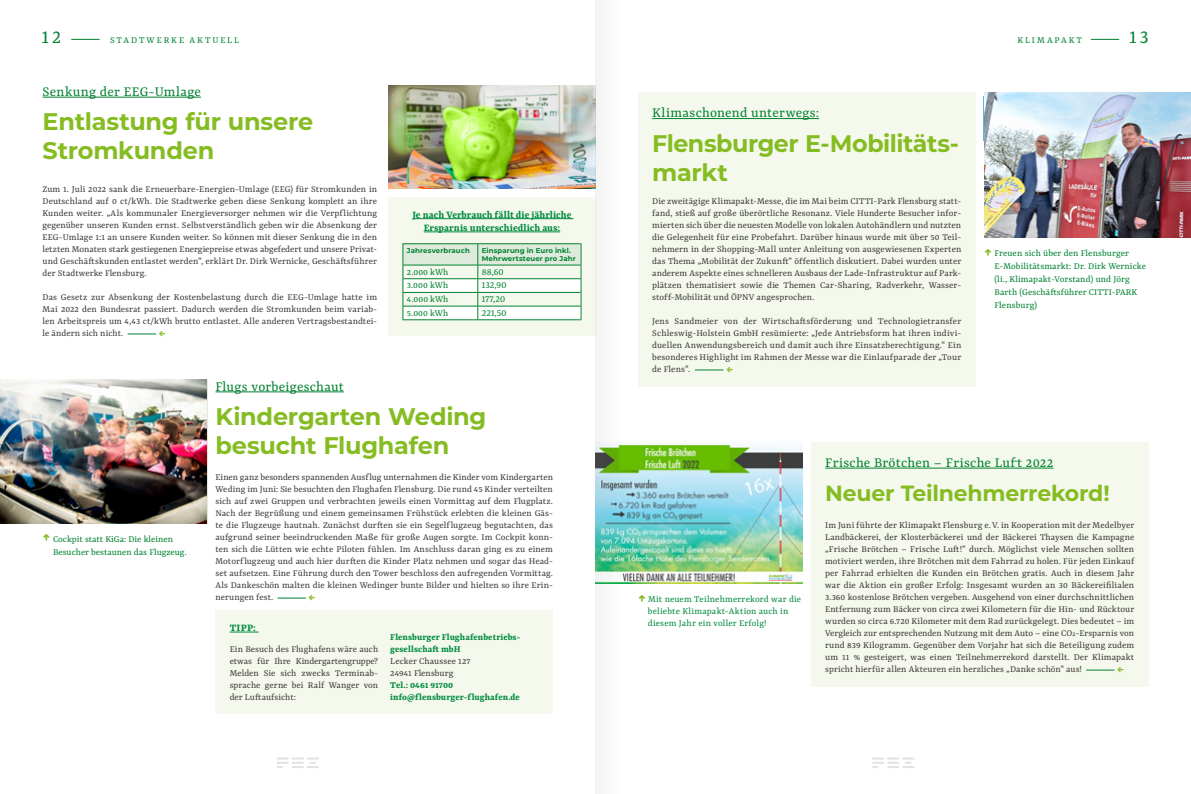
<style>
.page{position:relative;width:1191px;height:794px;background:#fff}
.page>*{position:absolute;margin:0;border:0;box-sizing:border-box;transform-origin:0 0}
.t1{font:700 24px/28.8px "Montserrat";letter-spacing:-.01em;color:#85bc22}
.t2{font:700 22px "Montserrat";letter-spacing:-.01em;color:#85bc22}
.t3{font:20px "Yrsa";color:#008230}
.t4{font:15px "Yrsa";letter-spacing:.02em;color:#008230}
.t5{font:700 11px/13.2px "Yrsa";letter-spacing:.005em;color:#008b3e;text-align:center}
.t6{font:10px/12px "Yrsa";letter-spacing:.005em;color:#3b3b3a;text-align:justify}
.t7{font:10px/13px "Yrsa";letter-spacing:.01em;color:#008230}
.t8{font:700 10px/12px "Yrsa";letter-spacing:.005em;color:#008b3e}
.t9{font:10px/12px "Yrsa";letter-spacing:.015em;color:#008b3e}
.t10{font:10px "Yrsa";letter-spacing:.19em;color:#008230}
.t11{font:10px "Yrsa";letter-spacing:.2em;color:#008230}
.t12{font:700 7px/8.4px "Montserrat";letter-spacing:.015em;color:#008230}
</style>
<div class="page">
<svg style="left:277px;top:757px;width:42px;height:11px"></svg>
<svg style="left:1090px;top:39px;width:29px;height:1px"></svg>
<div style="left:638px;top:92px;width:337px;height:294px;background:#f5f9ed"></div>
<hr style="left:652px;top:118px;width:167px;height:1px;background:#008230">
<div style="left:811px;top:442px;width:337px;height:244px;background:#f5f9ed"></div>
<hr style="left:825px;top:468px;width:228px;height:1px;background:#008230">
<svg style="left:872px;top:757px;width:42px;height:11px"></svg>
<img style="left:624px;top:443px;width:178px;height:141px">
<img style="left:984px;top:92px;width:207px;height:145px">
<svg style="left:71px;top:39px;width:29px;height:1px"></svg>
<div style="left:215px;top:610px;width:338px;height:104px;background:#f5f9ed"></div>
<svg style="left:230px;top:632px;width:29px;height:1px"></svg>
<hr style="left:215px;top:391px;width:129px;height:1px;background:#008230">
<img style="left:0;top:380px;width:207px;height:143px">
<hr style="left:43px;top:97px;width:158px;height:1px;background:#008230">
<img style="left:388px;top:85px;width:187px;height:104px">
<div style="left:388px;top:197px;width:207px;height:139px;background:#f5f9ed"></div>
<hr style="left:412px;top:218px;width:161px;height:1px;background:#008b3e">
<hr style="left:424px;top:232px;width:136px;height:1px;background:#008b3e">
<hr style="left:403px;top:243px;width:75px;height:1px;background:#008230">
<hr style="left:478px;top:243px;width:103px;height:1px;background:#008230">
<svg style="left:403px;top:244px;width:172px;height:75px"></svg>
<hr style="left:403px;top:319px;width:75px;height:1px;background:#008230">
<hr style="left:478px;top:319px;width:103px;height:1px;background:#008230">
<svg style="left:595px;top:0;width:29px;height:794px"></svg>
<svg style="left:575px;top:85px;width:20px;height:236px"></svg>
<svg style="left:695px;top:369px;width:29px;height:2px"></svg>
<svg style="left:1086px;top:669px;width:29px;height:2px"></svg>
<svg style="left:277px;top:597px;width:29px;height:2px"></svg>
<svg style="left:128px;top:333px;width:28px;height:2px"></svg>
<h3 class="t3" style="left:42px;top:24px;width:21px">12</h3>
<p class="t10" style="left:110px;top:33px;width:131px">STADTWERKE AKTUELL</p>
<h3 class="t4" style="left:43px;top:82px;width:160px">Senkung der EEG-Umlage</h3>
<h1 class="t1" style="left:43px;top:106px;width:272px">Entlastung für unsere<br>Stromkunden</h1>
<p class="t6" style="left:43px;top:182px;width:336px">Zum 1. Juli 2022 sank die Erneuerbare-Energien-Umlage (EEG) für Stromkunden in Deutschland auf 0 ct/kWh. Die Stadtwerke geben diese Senkung komplett an ihre Kunden weiter. „Als kommunaler Energieversorger nehmen wir die Verpflichtung gegenüber unseren Kunden ernst. Selbstverständlich geben wir die Absenkung der EEG-Umlage 1:1 an unsere Kunden weiter. So können mit dieser Senkung die in den letzten Monaten stark gestiegenen Energiepreise etwas abgefedert und unsere Privat&shy;und Geschäftskunden entlastet werden“, erklärt Dr. Dirk Wernicke, Geschäftsführer der Stadtwerke Flensburg.</p>
<p class="t6" style="left:43px;top:290px;width:336px">Das Gesetz zur Absenkung der Kostenbelastung durch die EEG-Umlage hatte im Mai 2022 den Bundesrat passiert. Dadurch werden die Stromkunden beim variab&shy;len Arbeitspreis um 4,43 ct/kWh brutto entlastet. Alle anderen Vertragsbestandtei&shy;le ändern sich nicht.</p>
<p class="t5" style="left:412px;top:207px;width:160px">Je nach Verbrauch fällt die jährliche<br>Ersparnis unterschiedlich aus:</p>
<p class="t12" style="left:407px;top:246px;width:64px">Jahresverbrauch</p>
<p class="t12" style="left:482px;top:246px;width:95px">Einsparung in Euro inkl.<br>Mehrwertsteuer pro Jahr</p>
<p class="t7" style="left:407px;top:265px;width:43px">2.000 kWh</p>
<p class="t7" style="left:482px;top:265px;width:23px">88,60</p>
<p class="t7" style="left:407px;top:278px;width:43px">3.000 kWh</p>
<p class="t7" style="left:482px;top:278px;width:26px">132,90</p>
<p class="t7" style="left:407px;top:292px;width:43px">4.000 kWh</p>
<p class="t7" style="left:482px;top:292px;width:25px">177,20</p>
<p class="t7" style="left:407px;top:306px;width:43px">5.000 kWh</p>
<p class="t7" style="left:482px;top:306px;width:26px">221,50</p>
<p class="t7" style="left:53px;top:532px;width:135px">Cockpit statt KiGa: Die kleinen<br>Besucher bestaunen das Flugzeug.</p>
<h3 class="t4" style="left:215px;top:377px;width:130px">Flugs vorbeigeschaut</h3>
<h1 class="t1" style="left:215px;top:401px;width:272px">Kindergarten Weding besucht Flughafen</h1>
<p class="t6" style="left:215px;top:470px;width:339px">Einen ganz besonders spannenden Ausflug unternahmen die Kinder vom Kindergarten Weding im Juni: Sie besuchten den Flughafen Flensburg. Die rund 45 Kinder verteilten sich auf zwei Gruppen und verbrachten jeweils einen Vormittag auf dem Flugplatz.<br>Nach der Begrüßung und einem gemeinsamen Frühstück erlebten die kleinen Gäs&shy;te die Flugzeuge hautnah. Zunächst durften sie ein Segelflugzeug begutachten, das aufgrund seiner beeindruckenden Maße für große Augen sorgte. Im Cockpit konn&shy;ten sich die Lütten wie echte Piloten fühlen. Im Anschluss daran ging es zu einem Motorflugzeug und auch hier durften die Kinder Platz nehmen und sogar das Head&shy;set aufsetzen. Eine Führung durch den Tower beschloss den aufregenden Vormittag.<br>Als Dankeschön malten die kleinen Wedinger bunte Bilder und hielten so ihre Erin&shy;nerungen fest.</p>
<p class="t5" style="left:230px;top:620px;width:28px">TIPP:</p>
<p class="t6" style="left:230px;top:642px;width:150px">Ein Besuch des Flughafens wäre auch etwas für Ihre Kindergartengruppe?<br>Melden Sie sich zwecks Terminab&shy;sprache gerne bei Ralf Wanger von der Luftaufsicht:</p>
<p class="t8" style="left:390px;top:630px;width:132px">Flensburger Flughafenbetriebs&shy;gesellschaft mbH</p>
<p class="t6" style="left:390px;top:654px;width:82px">Lecker Chaussee 127<br>24941 Flensburg</p>
<p class="t8" style="left:390px;top:678px;width:131px">Tel.: 0461 91700 info@flensburger-flughafen.de</p>
<h3 class="t4" style="left:652px;top:103px;width:168px">Klimaschonend unterwegs:</h3>
<h1 class="t1" style="left:652px;top:128px;width:308px">Flensburger E-Mobilitäts&shy;markt</h1>
<p class="t6" style="left:652px;top:194px;width:310px">Die zweitägige Klimapakt-Messe, die im Mai beim CITTI-Park Flensburg statt&shy;fand, stieß auf große überörtliche Resonanz. Viele Hunderte Besucher infor&shy;mierten sich über die neuesten Modelle von lokalen Autohändlern und nutzten die Gelegenheit für eine Probefahrt. Darüber hinaus wurde mit über 50 Teil&shy;nehmern in der Shopping-Mall unter Anleitung von ausgewiesenen Experten das Thema „Mobilität der Zukunft“ öffentlich diskutiert. Dabei wurden unter anderem Aspekte eines schnelleren Ausbaus der Lade-Infrastruktur auf Park&shy;plätzen thematisiert sowie die Themen Car-Sharing, Radverkehr, Wasser&shy;stoff-Mobilität und ÖPNV angesprochen.</p>
<p class="t6" style="left:652px;top:314px;width:311px">Jens Sandmeier von der Wirtschaftsförderung und Technologietransfer Schleswig-Holstein GmbH resümierte: „Jede Antriebsform hat ihren indivi&shy;duellen Anwendungsbereich und damit auch ihre Einsatzberechtigung.“ Ein besonderes Highlight im Rahmen der Messe war die Einlaufparade der „Tour de Flens“.</p>
<p class="t11" style="left:1017px;top:33px;width:66px">KLIMAPAKT</p>
<h3 class="t3" style="left:1129px;top:24px;width:20px">13</h3>
<p class="t7" style="left:994px;top:246px;width:153px">Freuen sich über den Flensburger<br>E-Mobilitätsmarkt: Dr. Dirk Wernicke (li., Klimapakt-Vorstand) und Jörg<br>Barth (Geschäftsführer CITTI-PARK<br>Flensburg)</p>
<p class="t9" style="left:648px;top:593px;width:155px">Mit neuem Teilnehmerrekord war die beliebte Klimapakt-Aktion auch in diesem Jahr ein voller Erfolg!</p>
<h3 class="t4" style="left:825px;top:453px;width:230px">Frische Brötchen – Frische Luft 2022</h3>
<h2 class="t2" style="left:825px;top:478px;width:286px">Neuer Teilnehmerrekord!</h2>
<p class="t6" style="left:825px;top:518px;width:311px">Im Juni führte der Klimapakt Flensburg e. V. in Kooperation mit der Medelbyer Landbäckerei, der Klosterbäckerei und der Bäckerei Thaysen die Kampagne „Frische Brötchen – Frische Luft!“ durch. Möglichst viele Menschen sollten motiviert werden, ihre Brötchen mit dem Fahrrad zu holen. Für jeden Einkauf per Fahrrad erhielten die Kunden ein Brötchen gratis. Auch in diesem Jahr war die Aktion ein großer Erfolg: Insgesamt wurden an 30 Bäckereifilialen 3.360 kostenlose Brötchen vergeben. Ausgehend von einer durchschnittlichen Entfernung zum Bäcker von circa zwei Kilometern für die Hin- und Rücktour wurden so circa 6.720 Kilometer mit dem Rad zurückgelegt. Dies bedeutet – im Vergleich zur entsprechenden Nutzung mit dem Auto – eine CO2-Ersparnis von rund 839 Kilogramm. Gegenüber dem Vorjahr hat sich die Beteiligung zudem um 11 % gesteigert, was einen Teilnehmerrekord darstellt. Der Klimapakt spricht hierfür allen Akteuren ein herzliches „Danke schön“ aus!</p>
</div>
